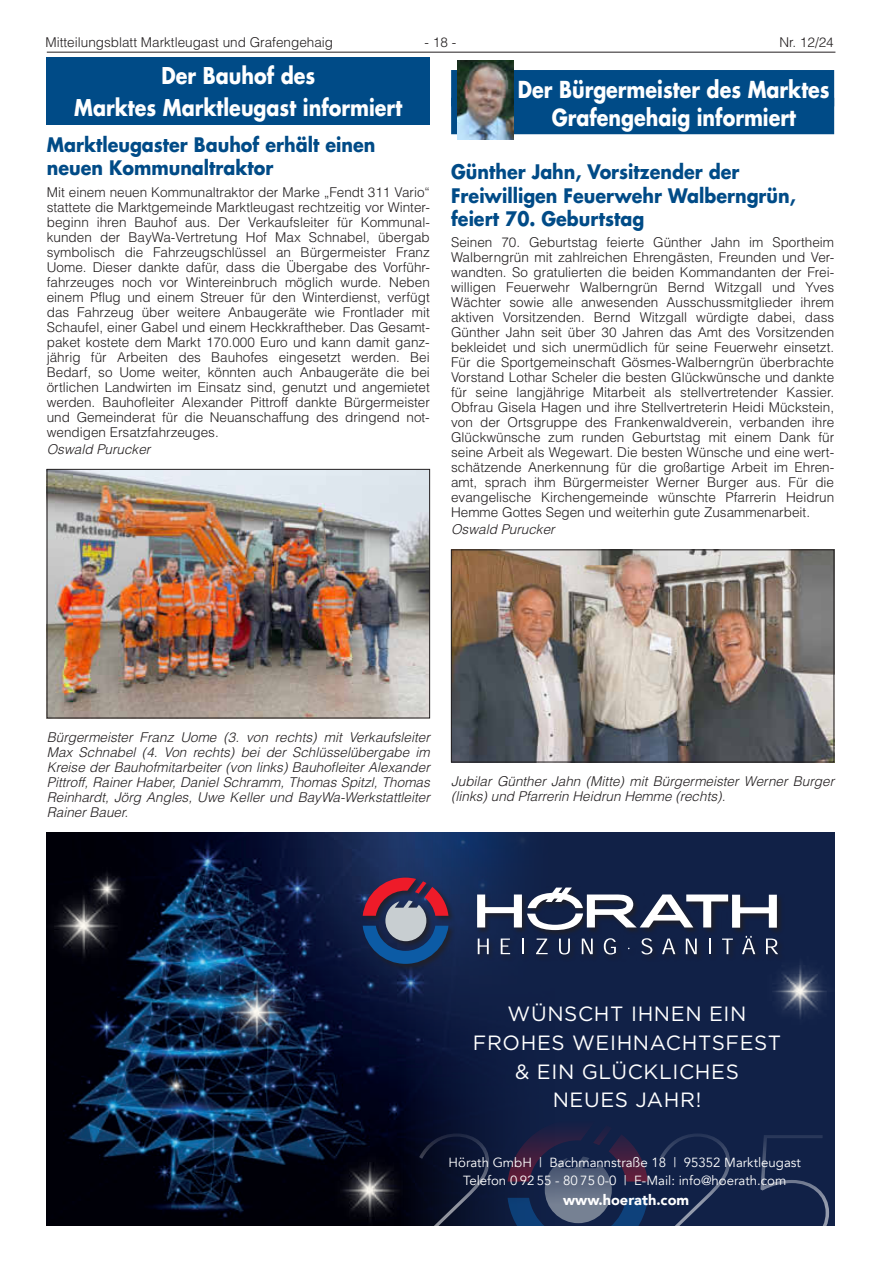
<style>
.page{position:relative;width:881px;height:1263px;background:#fff}
.page>*{position:absolute;margin:0;border:0;box-sizing:border-box;transform-origin:0 0}
.t1{font:100 157.65px "Gotham";color:#fff}
.t2{font:700 22.8px/27.8px "Futura LT";color:#fff;text-align:center;scale:.84 1}
.t3{font:700 22.5px/32px "Futura LT";color:#fff;text-align:center;scale:.85 1}
.t4{font:20.55px/28.5px "Gotham";letter-spacing:.03em;color:#fff;text-align:center}
.t5{font:700 19.5px/23.4px "Futura LT";color:#004b87;scale:.9 1}
.t6{font:900 14.55px "Avenir";color:#fff}
.t7{font:300 13.5px/15px "Helvetica LT";color:#231f20;text-align:justify}
.t8{font:italic 300 13.5px/15px "Helvetica LT";color:#231f20}
.t9{font:13.2px/18.5px "Avenir";color:#fff;text-align:center}
</style>
<div class="page">
<hr style="left:47px;top:52px;width:788px;height:1px;background:#231f20">
<div style="left:451px;top:70px;width:382px;height:36px;background:#004b87"></div>
<div style="left:451px;top:98px;width:382px;height:36px;background:#004b87"></div>
<img style="left:457px;top:61px;width:56px;height:79px">
<img style="left:453px;top:552px;width:378px;height:208px">
<div style="left:451px;top:550px;width:382px;height:212px;border:1px solid #231f20"></div>
<div style="left:47px;top:57px;width:382px;height:36px;background:#004b87"></div>
<div style="left:47px;top:89px;width:382px;height:36px;background:#004b87"></div>
<img style="left:49px;top:471px;width:378px;height:245px">
<div style="left:47px;top:469px;width:382px;height:249px;border:1px solid #231f20"></div>
<img style="left:47px;top:832px;width:349px;height:394px">
<svg style="left:396px;top:832px;width:437px;height:394px;fill:#112147"></svg>
<img style="left:214px;top:972px;width:86px;height:79px">
<img style="left:162px;top:1072px;width:28px;height:26px">
<img style="left:331px;top:1153px;width:78px;height:73px">
<img style="left:763px;top:956px;width:70px;height:68px">
<img style="left:84px;top:867px;width:47px;height:43px">
<img style="left:47px;top:886px;width:79px;height:78px">
<svg style="left:507px;top:1119px;width:140px;height:107px"></svg>
<div style="left:475px;top:886px;width:309px;height:75px;background:#231f20;opacity:.75"></div>
<svg style="left:477px;top:938px;width:11px;height:16px"></svg>
<svg style="left:500px;top:938px;width:10px;height:16px"></svg>
<svg style="left:522px;top:938px;width:1px;height:16px"></svg>
<svg style="left:536px;top:938px;width:11px;height:16px"></svg>
<svg style="left:559px;top:938px;width:10px;height:16px"></svg>
<svg style="left:581px;top:938px;width:11px;height:16px"></svg>
<svg style="left:603px;top:938px;width:12px;height:16px"></svg>
<svg style="left:641px;top:938px;width:11px;height:16px"></svg>
<svg style="left:661px;top:938px;width:14px;height:16px"></svg>
<svg style="left:685px;top:938px;width:11px;height:16px"></svg>
<svg style="left:708px;top:938px;width:2px;height:16px"></svg>
<svg style="left:721px;top:938px;width:11px;height:16px"></svg>
<svg style="left:741px;top:936px;width:14px;height:18px"></svg>
<svg style="left:765px;top:938px;width:12px;height:16px"></svg>
<svg style="left:477px;top:894px;width:44px;height:33px"></svg>
<svg style="left:527px;top:887px;width:249px;height:43px"></svg>
<div style="left:361px;top:876px;width:94px;height:95px;background:#231f20;opacity:.75"></div>
<svg style="left:362px;top:878px;width:86px;height:86px"></svg>
<p class="t7" style="left:45px;top:34px;width:289px">Mitteilungsblatt Marktleugast und Grafengehaig</p>
<p class="t7" style="left:424px;top:34px;width:33px">- 18 -</p>
<p class="t7" style="left:779px;top:34px;width:56px">Nr. 12/24</p>
<h2 class="t2" style="left:517px;top:75px;width:372px">Der Bürgermeister des Marktes<br>Grafengehaig informiert</h2>
<h3 class="t5" style="left:451px;top:160px;width:384px">Günther Jahn, Vorsitzender der<br>Freiwilligen Feuerwehr Walberngrün, feiert 70. Geburtstag</h3>
<p class="t7" style="left:451px;top:235px;width:384px">Seinen 70. Geburtstag feierte Günther Jahn im Sportheim Walberngrün mit zahlreichen Ehrengästen, Freunden und Ver&shy;wandten. So gratulierten die beiden Kommandanten der Frei&shy;willigen Feuerwehr Walberngrün Bernd Witzgall und Yves Wächter sowie alle anwesenden Ausschussmitglieder ihrem aktiven Vorsitzenden. Bernd Witzgall würdigte dabei, dass Günther Jahn seit über 30 Jahren das Amt des Vorsitzenden bekleidet und sich unermüdlich für seine Feuerwehr einsetzt.<br>Für die Sportgemeinschaft Gösmes-Walberngrün überbrachte Vorstand Lothar Scheler die besten Glückwünsche und dankte für seine langjährige Mitarbeit als stellvertretender Kassier.<br>Obfrau Gisela Hagen und ihre Stellvertreterin Heidi Mückstein, von der Ortsgruppe des Frankenwaldverein, verbanden ihre Glückwünsche zum runden Geburtstag mit einem Dank für seine Arbeit als Wegewart. Die besten Wünsche und eine wert&shy;schätzende Anerkennung für die großartige Arbeit im Ehren&shy;amt, sprach ihm Bürgermeister Werner Burger aus. Für die evangelische Kirchengemeinde wünschte Pfarrerin Heidrun Hemme Gottes Segen und weiterhin gute Zusammenarbeit.</p>
<p class="t8" style="left:451px;top:522px;width:105px">Oswald Purucker</p>
<h3 class="t3" style="left:74px;top:60px;width:387px">Der Bauhof des<br>Marktes Marktleugast informiert</h3>
<h3 class="t5" style="left:47px;top:133px;width:366px">Marktleugaster Bauhof erhält einen neuen Kommunaltraktor</h3>
<p class="t7" style="left:47px;top:184px;width:384px">Mit einem neuen Kommunaltraktor der Marke „Fendt 311 Vario“ stattete die Marktgemeinde Marktleugast rechtzeitig vor Winter&shy;beginn ihren Bauhof aus. Der Verkaufsleiter für Kommunal&shy;kunden der BayWa-Vertretung Hof Max Schnabel, übergab symbolisch die Fahrzeugschlüssel an Bürgermeister Franz Uome. Dieser dankte dafür, dass die Übergabe des Vorführ&shy;fahrzeuges noch vor Wintereinbruch möglich wurde. Neben einem Pflug und einem Streuer für den Winterdienst, verfügt das Fahrzeug über weitere Anbaugeräte wie Frontlader mit Schaufel, einer Gabel und einem Heckkraftheber. Das Gesamt&shy;paket kostete dem Markt 170.000 Euro und kann damit ganz&shy;jährig für Arbeiten des Bauhofes eingesetzt werden. Bei Bedarf, so Uome weiter, könnten auch Anbaugeräte die bei örtlichen Landwirten im Einsatz sind, genutzt und angemietet werden. Bauhofleiter Alexander Pittroff dankte Bürgermeister und Gemeinderat für die Neuanschaffung des dringend not&shy;wendigen Ersatzfahrzeuges.</p>
<p class="t8" style="left:47px;top:441px;width:105px">Oswald Purucker</p>
<p class="t8" style="left:47px;top:729px;width:384px;text-align:justify">Bürgermeister Franz Uome (3. von rechts) mit Verkaufsleiter Max Schnabel (4. Von rechts) bei der Schlüsselübergabe im Kreise der Bauhofmitarbeiter (von links) Bauhofleiter Alexander Pittroff, Rainer Haber, Daniel Schramm, Thomas Spitzl, Thomas Reinhardt, Jörg Angles, Uwe Keller und BayWa-Werkstattleiter Rainer Bauer.</p>
<p class="t8" style="left:451px;top:773px;width:384px">Jubilar Günther Jahn (Mitte) mit Bürgermeister Werner Burger (links) und Pfarrerin Heidrun Hemme (rechts).</p>
<h3 class="t4" style="left:472px;top:999px;width:309px">WÜNSCHT IHNEN EIN<br>FROHES WEIHNACHTSFEST &amp; EIN GLÜCKLICHES<br>NEUES JAHR!</h3>
<h1 class="t1" style="left:409px;top:1093px;width:429px">2 25</h1>
<p class="t9" style="left:448px;top:1153px;width:353px">Hörath GmbH | Bachmannstraße 18 | 95352 Marktleugast<br>Telefon 0 92 55 - 80 75 0-0 | E-Mail: info@hoerath.com</p>
<p class="t6" style="left:563px;top:1187px;width:127px">www.hoerath.com</p>
</div>
